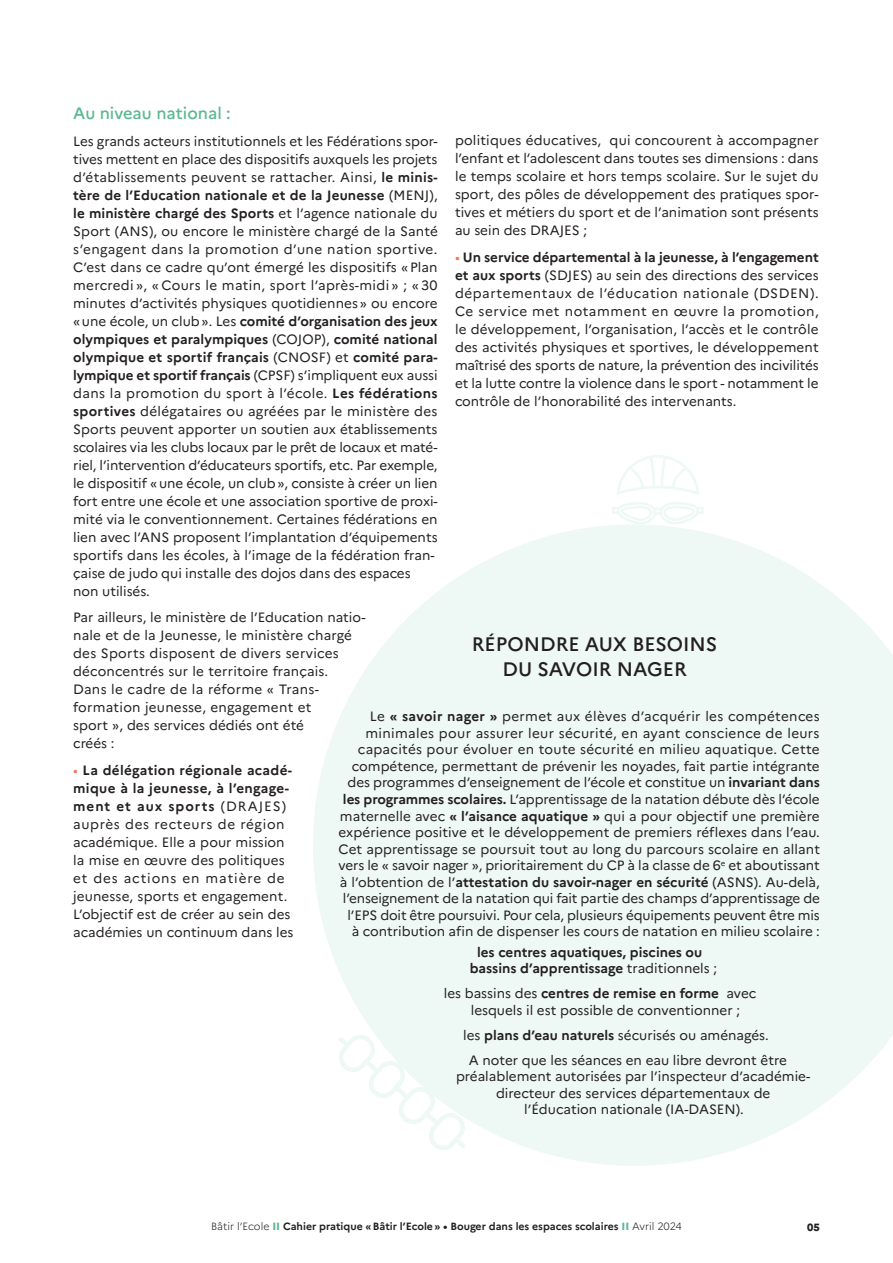
<style>
.page{position:relative;width:893px;height:1263px;background:#fff}
.page>*{position:absolute;margin:0;border:0;box-sizing:border-box;transform-origin:0 0}
.t1{font:500 19.5px/25.7px "Marianne";color:#231f20;text-align:center}
.t2{font:500 16.5px "Marianne";color:#5ab88f}
.t3{font:13.5px/18px "Marianne";color:#231f20}
.t4{font:700 13.5px/16.5px "Marianne";color:#231f20;text-align:center}
.t5{font:700 10.5px "Marianne";color:#231f20}
.t6{font:800 10.5px "Marianne";color:#231f20}
.s1{font-weight:700}
.s2{color:#ee7857}
.s3{font-weight:400}
.s4{font-weight:300}
.s5{font-weight:800;color:#5ab88f}
</style>
<div class="page">
<svg style="left:612px;top:455px;width:92px;height:69px"></svg>
<svg style="left:313px;top:524px;width:580px;height:642px;fill:#eef8f4"></svg>
<p class="t2" style="left:73px;top:103px;width:159px">Au niveau national :</p>
<p class="t3" style="left:73px;top:132px;width:366px">Les grands acteurs institutionnels et les Fédérations spor&shy;tives mettent en place des dispositifs auxquels les projets d’établissements peuvent se rattacher. Ainsi, <span class="s1">le minis&shy;tère de l’Education nationale et de la Jeunesse</span> (MENJ), <span class="s1">le ministère chargé des Sports</span> et l’agence nationale du Sport (ANS), ou encore le ministère chargé de la Santé s’engagent dans la promotion d’une nation sportive.<br>C’est dans ce cadre qu’ont émergé les dispositifs «Plan mercredi », « Cours le matin, sport l’après-midi » ; « 30 minutes d’activités physiques quotidiennes » ou encore «une école, un club». Les <span class="s1">comité d’organisation des jeux olympiques et paralympiques</span> (COJOP), <span class="s1">comité national olympique et sportif français</span> (CNOSF) et <span class="s1">comité para&shy;lympique et sportif français</span> (CPSF) s’impliquent eux aussi dans la promotion du sport à l’école. <span class="s1">Les fédérations sportives</span> délégataires ou agréées par le ministère des Sports peuvent apporter un soutien aux établissements scolaires via les clubs locaux par le prêt de locaux et maté&shy;riel, l’intervention d’éducateurs sportifs, etc. Par exemple, le dispositif «une école, un club», consiste à créer un lien fort entre une école et une association sportive de proxi&shy;mité via le conventionnement. Certaines fédérations en lien avec l’ANS proposent l’implantation d’équipements sportifs dans les écoles, à l’image de la fédération fran&shy;çaise de judo qui installe des dojos dans des espaces non utilisés.</p>
<p class="t3" style="left:73px;top:608px;width:294px">Par ailleurs, le ministère de l’Education natio&shy;nale et de la Jeunesse, le ministère chargé des Sports disposent de divers services déconcentrés sur le territoire français.<br>Dans le cadre de la réforme « Trans&shy;formation jeunesse, engagement et<br>sport », des services dédiés ont été<br>créés :</p>
<p class="t3" style="left:73px;top:761px;width:222px"><span class="s2">•</span> <span class="s1">La délégation régionale acadé&shy;mique à la jeunesse, à l’engage&shy;ment et aux sports</span> (DRAJES) auprès des recteurs de région académique. Elle a pour mission la mise en œuvre des politiques et des actions en matière de jeunesse, sports et engagement.<br>L’objectif est de créer au sein des académies un continuum dans les</p>
<p class="t3" style="left:455px;top:131px;width:365px;text-align:justify">politiques éducatives, qui concourent à accompagner l’enfant et l’adolescent dans toutes ses dimensions : dans le temps scolaire et hors temps scolaire. Sur le sujet du sport, des pôles de développement des pratiques spor&shy;tives et métiers du sport et de l’animation sont présents au sein des DRAJES ;</p>
<p class="t3" style="left:455px;top:248px;width:365px;text-align:justify"><span class="s2">•</span> <span class="s1">Un service départemental à la jeunesse, à l’engagement et aux sports</span> (SDJES) au sein des directions des services départementaux de l’éducation nationale (DSDEN).<br>Ce service met notamment en œuvre la promotion, le développement, l’organisation, l’accès et le contrôle des activités physiques et sportives, le développement maîtrisé des sports de nature, la prévention des incivilités et la lutte contre la violence dans le sport - notamment le contrôle de l’honorabilité des intervenants.</p>
<p class="t1" style="left:472px;top:631px;width:247px">RÉPONDRE AUX BESOINS<br>DU SAVOIR NAGER</p>
<p class="t3" style="left:338px;top:708px;width:483px;line-height:16.5px;text-align:right">Le <span class="s1">« savoir nager »</span> permet aux élèves d’acquérir les compétences minimales pour assurer leur sécurité, en ayant conscience de leurs capacités pour évoluer en toute sécurité en milieu aquatique. Cette compétence, permettant de prévenir les noyades, fait partie intégrante des programmes d’enseignement de l’école et constitue un <span class="s1">invariant dans les programmes scolaires.</span> L’apprentissage de la natation débute dès l’école maternelle avec <span class="s1">« l’aisance aquatique »</span> qui a pour objectif une première expérience positive et le développement de premiers réflexes dans l’eau.<br>Cet apprentissage se poursuit tout au long du parcours scolaire en allant vers le « savoir nager », prioritairement du CP à la classe de 6<sup>e</sup> et aboutissant à l’obtention de l’<span class="s1">attestation du savoir-nager en sécurité</span> (ASNS). Au-delà, l’enseignement de la natation qui fait partie des champs d’apprentissage de l’EPS doit être poursuivi. Pour cela, plusieurs équipements peuvent être mis à contribution afin de dispenser les cours de natation en milieu scolaire :</p>
<p class="t4" style="left:470px;top:944px;width:249px">les centres aquatiques, piscines ou bassins d’apprentissage <span class="s3">traditionnels ;</span></p>
<p class="t3" style="left:471px;top:985px;width:287px;line-height:16.5px;text-indent:-27px">les bassins des <span class="s1">centres de remise en forme</span> avec lesquels il est possible de conventionner ;</p>
<p class="t3" style="left:463px;top:1026px;width:307px">les <span class="s1">plans d’eau naturels</span> sécurisés ou aménagés.</p>
<p class="t3" style="left:469px;top:1051px;width:319px">A noter que les séances en eau libre devront être</p>
<p class="t3" style="left:456px;top:1067px;width:356px">préalablement autorisées par l’inspecteur d’académie-</p>
<p class="t3" style="left:496px;top:1084px;width:276px">directeur des services départementaux de</p>
<p class="t3" style="left:524px;top:1100px;width:221px">l’Éducation nationale (IA-DASEN).</p>
<p class="t5" style="left:211px;top:1220px;width:472px"><span class="s4">Bâtir l’Ecole</span> <span class="s5">II</span> Cahier pratique «Bâtir l’Ecole» • Bouger dans les espaces scolaires <span class="s5">II</span> <span class="s4">Avril 2024</span></p>
<p class="t6" style="left:807px;top:1221px;width:14px">05</p>
</div>
